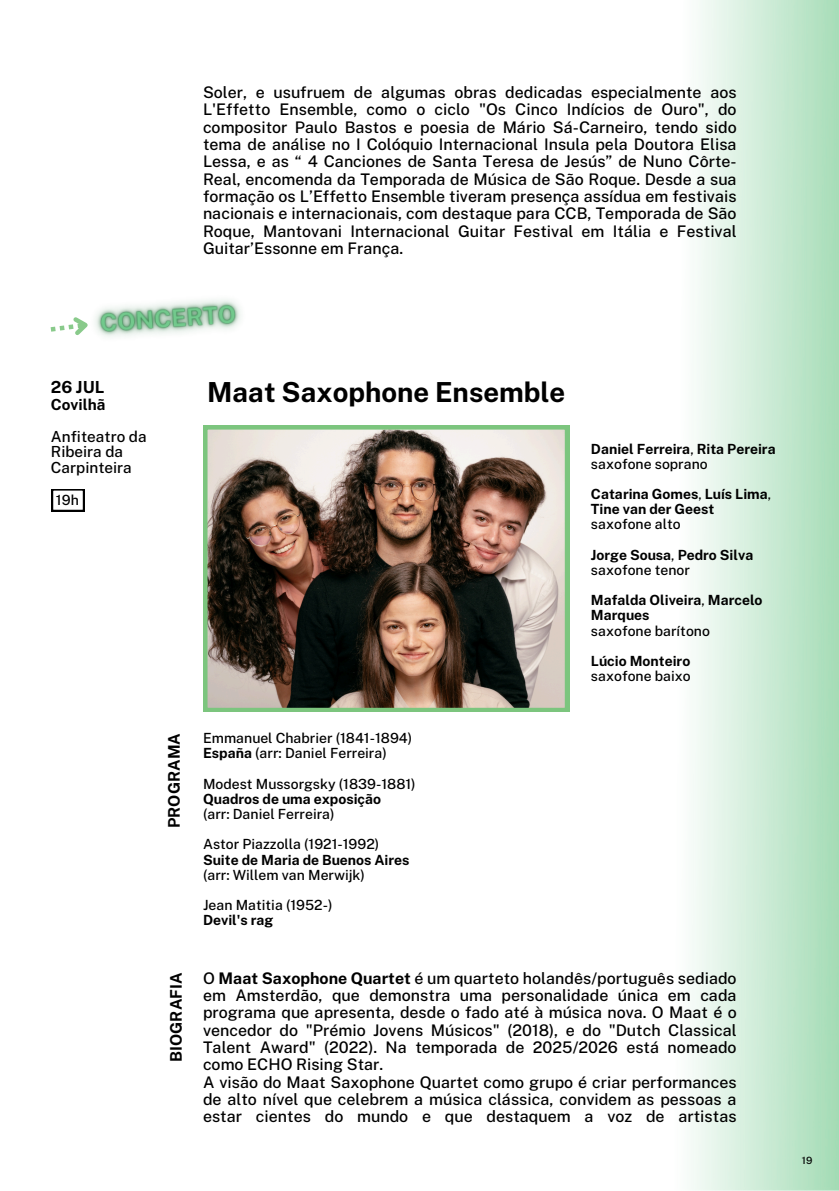
<style>
.page{position:relative;width:839px;height:1191px;background:#fff}
.page>*{position:absolute;margin:0;border:0;box-sizing:border-box;transform-origin:0 0}
.t1{font:700 27.6px "Public Sans";color:#000}
.t2{font:700 16.6px "Public Sans";color:#000}
.t3{font:500 16px/17.4px "Public Sans";color:#000;text-align:justify}
.t4{font:700 16px "Public Sans";color:#000}
.t5{font:500 15.2px/15.2px "Public Sans";color:#000}
.t6{font:700 15.2px "Public Sans";color:#000}
.t7{font:500 14px/15.2px "Public Sans";color:#000}
.t8{font:700 14px/15.2px "Public Sans";color:#000}
.t9{font:500 10px "Public Sans";color:#000}
.s1{font-weight:700}
.s2{font-weight:400}
.s3{font-weight:500}
</style>
<div class="page">
<svg style="left:51px;top:324px;width:20px;height:8px"></svg>
<img style="left:71px;top:299px;width:170px;height:38px">
<img style="left:203px;top:425px;width:366px;height:287px">
<svg style="left:52px;top:489px;width:32px;height:22px"></svg>
<p class="t3" style="left:203px;top:83px;width:535px">Soler, e usufruem de algumas obras dedicadas especialmente aos L'Effetto Ensemble, como o ciclo "Os Cinco Indícios de Ouro", do compositor Paulo Bastos e poesia de Mário Sá-Carneiro, tendo sido tema de análise no I Colóquio Internacional Insula pela Doutora Elisa Lessa, e as “ 4 Canciones de Santa Teresa de Jesús” de Nuno Côrte-Real, encomenda da Temporada de Música de São Roque. Desde a sua formação os L’Effetto Ensemble tiveram presença assídua em festivais nacionais e internacionais, com destaque para CCB, Temporada de São Roque, Mantovani Internacional Guitar Festival em Itália e Festival Guitar’Essonne em França.</p>
<p class="t2" style="left:51px;top:377px;width:55px">26 JUL</p>
<p class="t6" style="left:51px;top:395px;width:56px">Covilhã</p>
<p class="t5" style="left:51px;top:429px;width:97px">Anfiteatro da<br>Ribeira da<br>Carpinteira</p>
<p class="t7" style="left:56px;top:492px;width:24px">19h</p>
<p class="t1" style="left:207px;top:376px;width:360px">Maat Saxophone Ensemble</p>
<p class="t4" style="left:165px;top:828px;width:96px;rotate:-90deg">PROGRAMA</p>
<p class="t7" style="left:203px;top:731px;width:211px">Emmanuel Chabrier (1841-1894)<br><span class="s1">España</span> (arr: Daniel Ferreira)</p>
<h5 class="t7" style="left:203px;top:776px;width:214px">Modest Mussorgsky (1839-1881)<br><span class="s1">Quadros de uma exposição<br></span>(arr: Daniel Ferreira)</h5>
<p class="t7" style="left:203px;top:837px;width:208px">Astor Piazzolla (1921-1992)<br><span class="s1">Suite de Maria de Buenos Aires </span>(arr: Willem van Merwijk)</p>
<h4 class="t7" style="left:203px;top:897px;width:131px">Jean Matitia (1952-)<br><span class="s1">Devil's rag</span></h4>
<h3 class="t8" style="left:591px;top:441px;width:186px">Daniel Ferreira<span class="s2">,</span> Rita Pereira</h3>
<h1 class="t7" style="left:591px;top:456px;width:118px">saxofone soprano</h1>
<h4 class="t8" style="left:591px;top:486px;width:182px">Catarina Gomes<span class="s2">,</span> Luís Lima<span class="s2">,<br></span>Tine van der Geest</h4>
<p class="t7" style="left:591px;top:517px;width:91px">saxofone alto</p>
<h4 class="t8" style="left:591px;top:547px;width:164px">Jorge Sousa<span class="s2">,</span> Pedro Silva</h4>
<h5 class="t7" style="left:591px;top:562px;width:100px">saxofone tenor</h5>
<h5 class="t8" style="left:591px;top:593px;width:173px">Mafalda Oliveira<span class="s2">,</span> Marcelo<br>Marques</h5>
<h5 class="t7" style="left:591px;top:623px;width:120px">saxofone barítono</h5>
<h5 class="t8" style="left:591px;top:653px;width:101px">Lúcio Monteiro <span class="s3">saxofone baixo</span></h5>
<h3 class="t4" style="left:166px;top:1062px;width:91px;rotate:-90deg">BIOGRAFIA</h3>
<h5 class="t3" style="left:203px;top:969px;width:535px;text-align:left">O <span class="s1">Maat Saxophone Quartet</span> é um quarteto holandês/português sediado em Amsterdão, que demonstra uma personalidade única em cada programa que apresenta, desde o fado até à música nova. O Maat é o vencedor do "Prémio Jovens Músicos" (2018), e do "Dutch Classical Talent Award" (2022). Na temporada de 2025/2026 está nomeado como ECHO Rising Star.<br>A visão do Maat Saxophone Quartet como grupo é criar performances de alto nível que celebrem a música clássica, convidem as pessoas a estar cientes do mundo e que destaquem a voz de artistas</h5>
<h4 class="t9" style="left:801px;top:1154px;width:12px">19</h4>
</div>
